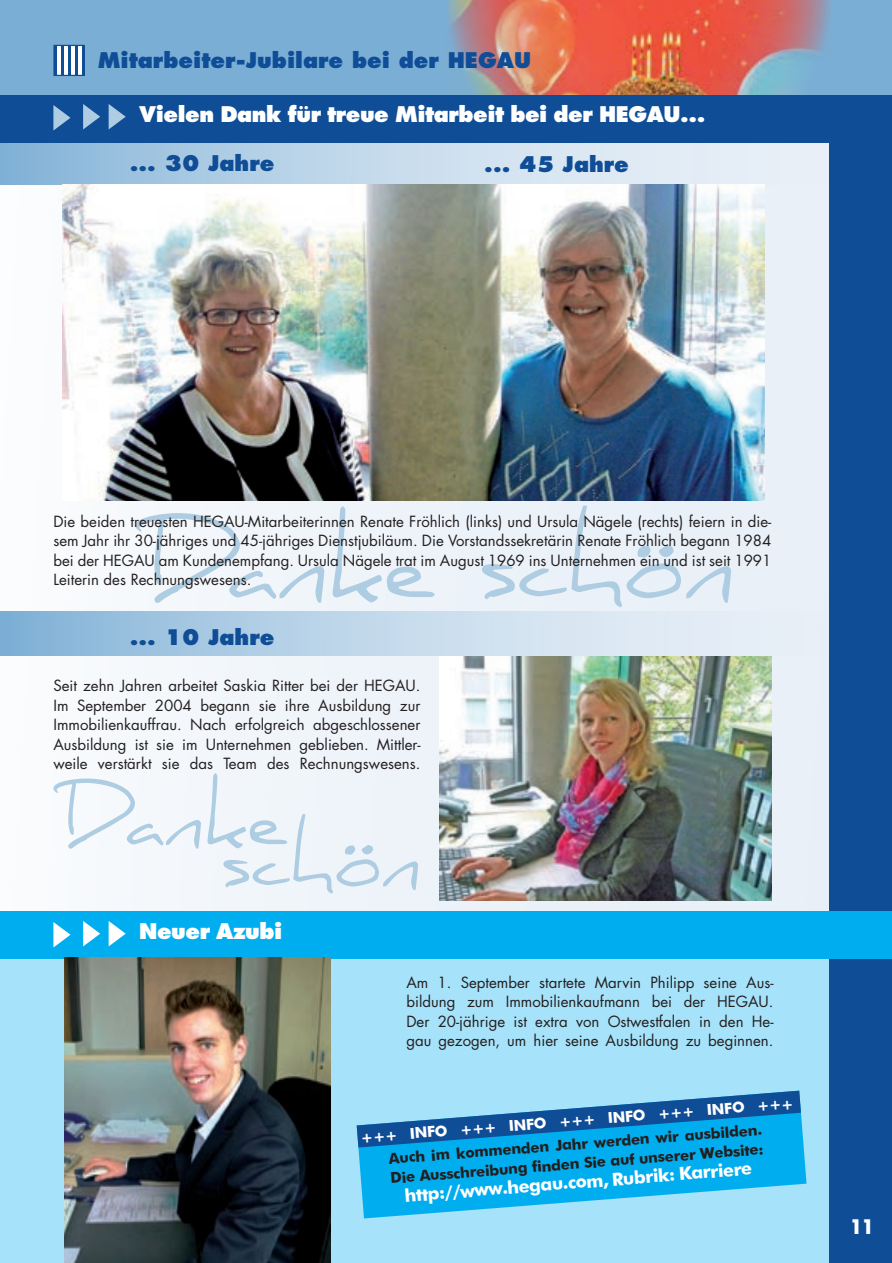
<style>
.page{position:relative;width:892px;height:1263px;background:#fff}
.page>*{position:absolute;margin:0;border:0;box-sizing:border-box;transform-origin:0 0}
.t1{font:800 21px "Futura";color:#0f4d96}
.t2{font:800 21px "Futura";letter-spacing:-.02em;color:#fff}
.t3{font:700 19.5px "Futura";color:#fff}
.t4{font:700 18px "Futura BT";color:#fff}
.t5{font:15px/19.5px "Futura";color:#231f20;text-align:justify}
.t6{font:700 15px/19.4px "Futura BT";color:#231f20}
.t7{font:700 15px "Futura BT";color:#fff}
</style>
<div class="page">
<div style="left:0;top:143px;width:831px;height:773px;background:#f0f5fa"></div>
<div style="left:829px;top:0;width:63px;height:1263px;background:#0f4d96"></div>
<div style="left:0;top:0;width:892px;height:95px;background:#7baed5"></div>
<img style="left:447px;top:0;width:383px;height:95px">
<svg style="left:135px;top:505px;width:596px;height:102px"></svg>
<div style="left:0;top:958px;width:829px;height:305px;background:#a6e2f9"></div>
<div style="left:54px;top:45px;width:30px;height:30px;background:#0f4d96"></div>
<hr style="left:57px;top:45px;width:4px;height:30px;background:#fff">
<hr style="left:64px;top:45px;width:4px;height:30px;background:#fff">
<hr style="left:71px;top:45px;width:4px;height:30px;background:#fff">
<hr style="left:78px;top:45px;width:4px;height:30px;background:#fff">
<div style="left:53px;top:45px;width:32px;height:31px;border:1px solid #0f4d96"></div>
<svg style="left:0;top:142px;width:829px;height:43px"></svg>
<div style="left:0;top:95px;width:889px;height:47px;background:#0f4d96"></div>
<svg style="left:53px;top:105px;width:17px;height:26px"></svg>
<svg style="left:83px;top:104px;width:17px;height:25px"></svg>
<svg style="left:109px;top:104px;width:17px;height:25px"></svg>
<img style="left:63px;top:185px;width:702px;height:316px">
<svg style="left:0;top:612px;width:781px;height:44px"></svg>
<img style="left:439px;top:657px;width:333px;height:243px">
<div style="left:0;top:911px;width:892px;height:47px;background:#00aeef"></div>
<svg style="left:53px;top:922px;width:17px;height:25px"></svg>
<svg style="left:83px;top:921px;width:17px;height:25px"></svg>
<svg style="left:109px;top:921px;width:17px;height:25px"></svg>
<img style="left:65px;top:957px;width:266px;height:306px">
<svg style="left:53px;top:773px;width:365px;height:121px"></svg>
<svg style="left:358px;top:1114px;width:448px;height:104px;fill:#00aeef"></svg>
<svg style="left:357px;top:1091px;width:444px;height:56px"></svg>
<h1 class="t1" style="left:98px;top:48px;width:435px">Mitarbeiter-Jubilare bei der HEGAU</h1>
<h1 class="t2" style="left:139px;top:102px;width:568px">Vielen Dank für treue Mitarbeit bei der HEGAU...</h1>
<h1 class="t1" style="left:130px;top:151px;width:146px">... 30 Jahre</h1>
<h1 class="t1" style="left:484px;top:151px;width:146px">... 45 Jahre</h1>
<p class="t5" style="left:53px;top:511px;width:719px">Die beiden treuesten HEGAU-Mitarbeiterinnen Renate Fröhlich (links) und Ursula Nägele (rechts) feiern in die&shy;sem Jahr ihr 30-jähriges und 45-jähriges Dienstjubiläum. Die Vorstandssekretärin Renate Fröhlich begann 1984 bei der HEGAU am Kundenempfang. Ursula Nägele trat im August 1969 ins Unternehmen ein und ist seit 1991<br>Leiterin des Rechnungswesens.</p>
<h1 class="t1" style="left:130px;top:624px;width:146px">... 10 Jahre</h1>
<p class="t5" style="left:53px;top:676px;width:368px">Seit zehn Jahren arbeitet Saskia Ritter bei der HEGAU.<br>Im September 2004 begann sie ihre Ausbildung zur Immobilienkauffrau. Nach erfolgreich abgeschlossener Ausbildung ist sie im Unternehmen geblieben. Mittler&shy;weile verstärkt sie das Team des Rechnungswesens.</p>
<h1 class="t2" style="left:139px;top:919px;width:145px">Neuer Azubi</h1>
<p class="t5" style="left:406px;top:972px;width:368px">Am 1. September startete Marvin Philipp seine Aus&shy;bildung zum Immobilienkaufmann bei der HEGAU.<br>Der 20-jährige ist extra von Ostwestfalen in den He&shy;gau gezogen, um hier seine Ausbildung zu beginnen.</p>
<p class="t7" style="left:360px;top:1130px;width:435px;rotate:-5deg">+++ INFO +++ INFO +++ INFO +++ INFO +++</p>
<p class="t6" style="left:388px;top:1151px;width:376px;rotate:-5deg">Auch im kommenden Jahr werden wir ausbilden.<br>Die Ausschreibung fi nden Sie auf unserer Website:</p>
<p class="t4" style="left:404px;top:1183px;width:350px;rotate:-4deg">http://www.hegau.com, Rubrik: Karriere</p>
<h2 class="t3" style="left:849px;top:1213px;width:26px">11</h2>
</div>
